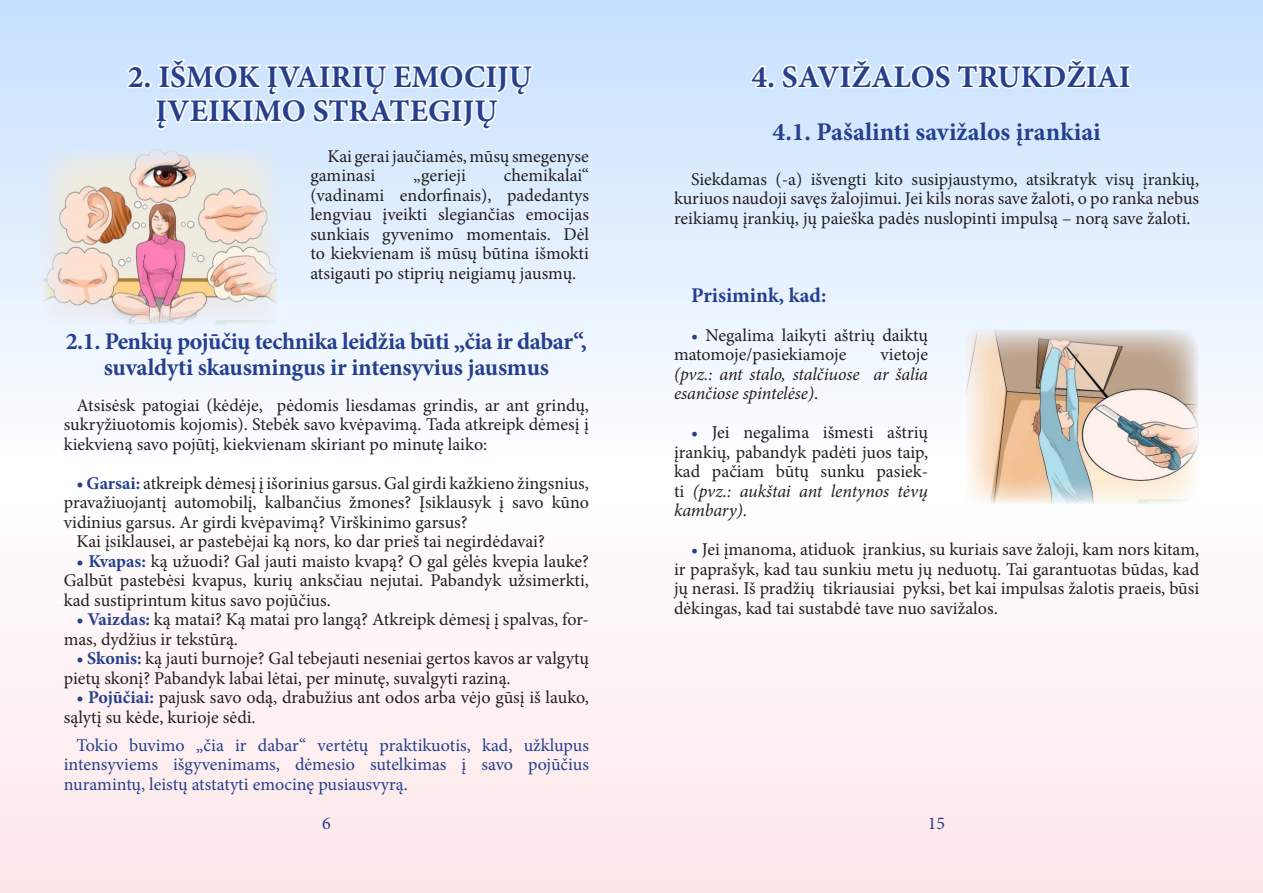
<style>
.page{position:relative;width:1263px;height:893px;background:#fff}
.page>*{position:absolute;margin:0;border:0;box-sizing:border-box;transform-origin:0 0}
.List_Paragraph{font:700 31.5px "Minion Pro";color:#253f8e}
.t1{font:700 25.5px "Minion Pro";color:#253f8e}
.t2{font:700 24px "Minion Pro";letter-spacing:-.015em;color:#253f8e}
.t3{font:700 21px "Minion Pro";color:#253f8e}
.t4{font:18px/19.5px "Minion Pro";color:#231f20;text-align:justify}
.t5{font:18px/19.5px "Minion Pro";color:#253f8e;text-align:justify}
.t6{font:italic 18px/19.5px "Minion Pro";letter-spacing:-.01em;color:#231f20;text-align:justify}
.s1{font-weight:700;color:#253f8e}
.s2{color:#253f8e}
.s3{font-style:normal}
.s4{font-style:italic}
</style>
<div class="page">
<div style="left:0;top:489px;width:1263px;height:404px;background:#fdf2f3"></div>
<div style="left:0;top:0;width:1263px;height:468px;background:linear-gradient(to bottom,#c6e0ff,#fefeff)"></div>
<svg style="left:749px;top:62px;width:21px;height:28px"></svg>
<div style="left:767px;top:81px;width:8px;height:8px;border:3px solid #fff;border-radius:50%"></div>
<svg style="left:780px;top:56px;width:352px;height:35px"></svg>
<svg style="left:125px;top:64px;width:21px;height:26px"></svg>
<div style="left:144px;top:81px;width:7px;height:8px;border:3px solid #fff;border-radius:50%"></div>
<svg style="left:154px;top:0;width:381px;height:131px"></svg>
<img style="left:43px;top:149px;width:235px;height:176px">
<img style="left:965px;top:329px;width:234px;height:175px">
<p class="List_Paragraph" style="left:128px;top:54px;width:405px">2. IŠMOK ĮVAIRIŲ EMOCIJŲ</p>
<p class="List_Paragraph" style="left:155px;top:89px;width:343px">ĮVEIKIMO STRATEGIJŲ</p>
<p class="t4" style="left:310px;top:146px;width:280px;text-indent:17px">Kai gerai jaučiamės, mūsų smegenyse gaminasi</p>
<p class="t4" style="left:310px;top:166px;width:280px;text-indent:193px">chemikalai“ (vadinami endorfinais), padedantys lengviau įveikti slegiančias emocijas sunkiais gyvenimo momentais. Dėl to kiekvienam iš mūsų būtina išmokti atsigauti po stiprių neigiamų jausmų.</p>
<p class="t4" style="left:413px;top:166px;width:54px">„gerieji</p>
<p class="t2" style="left:66px;top:325px;width:523px">2.1. Penkių pojūčių technika leidžia būti „čia ir dabar“,</p>
<p class="t2" style="left:104px;top:350px;width:447px">suvaldyti skausmingus ir intensyvius jausmus</p>
<p class="t4" style="left:64px;top:395px;width:527px;text-indent:13px">Atsisėsk patogiai (kėdėje, pėdomis liesdamas grindis, ar ant grindų, sukryžiuotomis kojomis). Stebėk savo kvėpavimą. Tada atkreipk dėmesį į kiekvieną savo pojūtį, kiekvienam skiriant po minutę laiko:</p>
<p class="t4" style="left:64px;top:473px;width:527px;text-indent:13px"><span class="s1">• Garsai:</span> atkreipk dėmesį į išorinius garsus. Gal girdi kažkieno žingsnius, pravažiuojantį automobilį, kalbančius žmones? Įsiklausyk į savo kūno vidinius garsus. Ar girdi kvėpavimą? Virškinimo garsus?</p>
<p class="t4" style="left:77px;top:532px;width:470px">Kai įsiklausei, ar pastebėjai ką nors, ko dar prieš tai negirdėdavai?</p>
<p class="t4" style="left:64px;top:551px;width:527px;text-indent:13px"><span class="s1">• Kvapas:</span> ką užuodi? Gal jauti maisto kvapą? O gal gėlės kvepia lauke?<br>Galbūt pastebėsi kvapus, kurių anksčiau nejutai. Pabandyk užsimerkti, kad sustiprintum kitus savo pojūčius.</p>
<p class="t4" style="left:64px;top:610px;width:527px;text-indent:13px"><span class="s1">• Vaizdas:</span> ką matai? Ką matai pro langą? Atkreipk dėmesį į spalvas, for&shy;mas, dydžius ir tekstūrą.</p>
<p class="t4" style="left:64px;top:649px;width:527px;text-indent:13px"><span class="s1">• Skonis:</span> ką jauti burnoje? Gal tebejauti neseniai gertos kavos ar valgytų pietų skonį? Pabandyk labai lėtai, per minutę, suvalgyti raziną.</p>
<p class="t4" style="left:64px;top:688px;width:527px;text-indent:13px"><span class="s1">• Pojūčiai:</span> pajusk savo odą, drabužius ant odos arba vėjo gūsį iš lauko, sąlytį su kėde, kurioje sėdi.</p>
<p class="t5" style="left:64px;top:735px;width:527px;text-indent:13px">Tokio buvimo „čia ir dabar“ vertėtų praktikuotis, kad, užklupus intensyviems išgyvenimams, dėmesio sutelkimas į savo pojūčius nuramintų, leistų atstatyti emocinę pusiausvyrą.</p>
<p class="List_Paragraph" style="left:751px;top:54px;width:381px">4. SAVIŽALOS TRUKDŽIAI</p>
<p class="t1" style="left:773px;top:114px;width:329px">4.1. Pašalinti savižalos įrankiai</p>
<p class="t4" style="left:674px;top:169px;width:527px;text-indent:17px">Siekdamas (-a) išvengti kito susipjaustymo, atsikratyk visų įrankių, kuriuos naudoji savęs žalojimui. Jei kils noras save žaloti, o po ranka nebus reikiamų įrankių, jų paieška padės nuslopinti impulsą – norą save žaloti.</p>
<p class="t3" style="left:691px;top:280px;width:137px">Prisimink, kad:</p>
<p class="t4" style="left:674px;top:325px;width:256px;text-indent:17px"><span class="s2">•</span> Negalima laikyti aštrių daiktų matomoje/pasiekiamoje</p>
<p class="t6" style="left:674px;top:345px;width:256px;text-indent:206px"><span class="s3">vietoje </span>(pvz.: ant stalo, stalčiuose ar šalia esančiose spintelėse)<span class="s3">.</span></p>
<p class="t4" style="left:674px;top:423px;width:256px;text-indent:17px"><span class="s2">•</span> Jei negalima išmesti aštrių įrankių, pabandyk padėti juos taip, kad pačiam būtų sunku pasiek&shy;ti <span class="s4">(pvz.: aukštai ant lentynos tėvų kambary)</span>.</p>
<p class="t4" style="left:674px;top:540px;width:527px;text-indent:17px"><span class="s2">•</span> Jei įmanoma, atiduok įrankius, su kuriais save žaloji, kam nors kitam, ir paprašyk, kad tau sunkiu metu jų neduotų. Tai garantuotas būdas, kad jų nerasi. Iš pradžių tikriausiai pyksi, bet kai impulsas žalotis praeis, būsi dėkingas, kad tai sustabdė tave nuo savižalos.</p>
<p class="t5" style="left:322px;top:814px;width:10px">6</p>
<p class="t5" style="left:928px;top:814px;width:19px">15</p>
</div>
